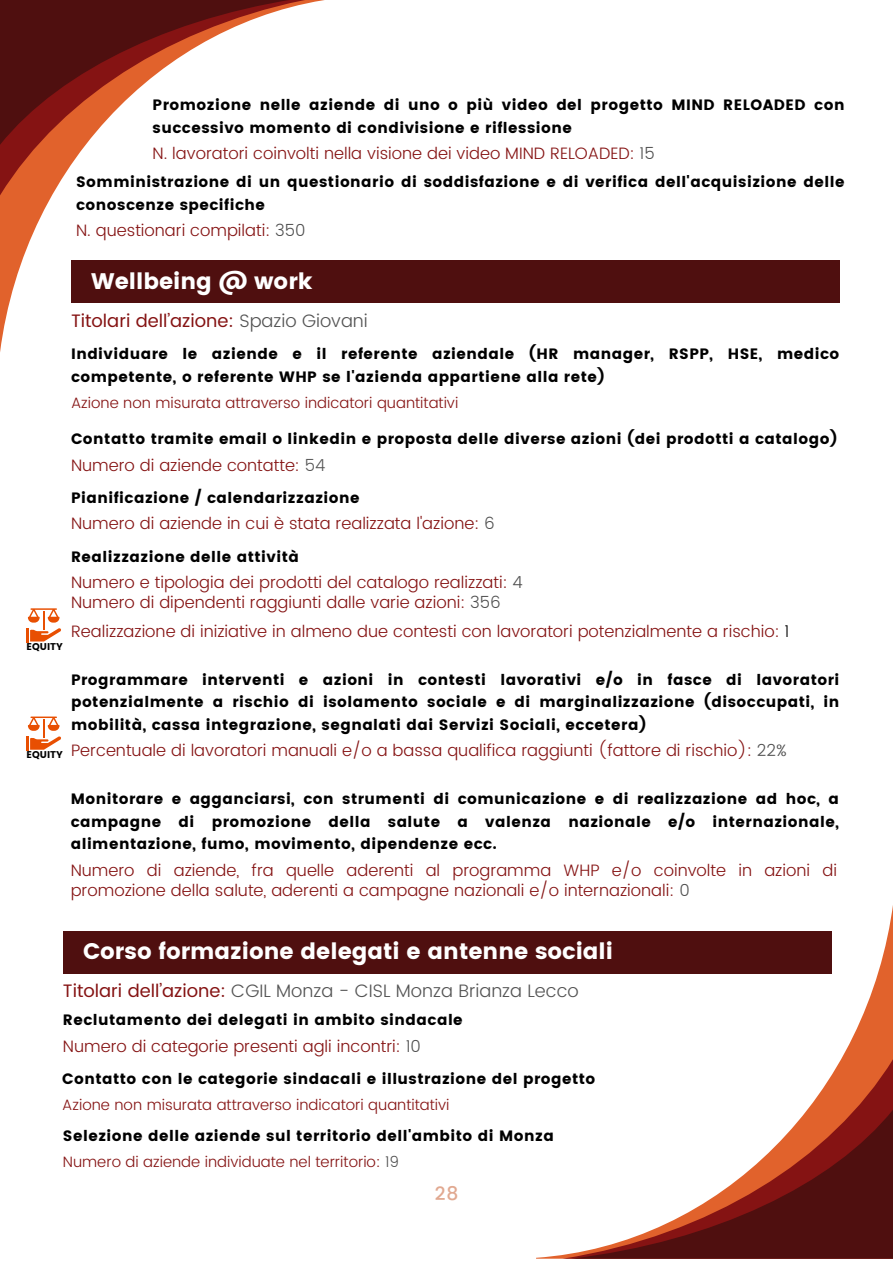
<style>
.page{position:relative;width:893px;height:1264px;background:#fff}
.page>*{position:absolute;margin:0;border:0;box-sizing:border-box;transform-origin:0 0}
.t1{font:22.5px "Poppins";color:#fff}
.t2{font:500 18.75px "Poppins";color:#e1a991}
.t3{font:300 18px "Poppins";color:#545454}
.t4{font:18px "Poppins";color:#851313}
.t5{font:300 16.5px/20px "Poppins";color:#851313}
.t6{font:15px/22.5px "Poppins";letter-spacing:.035em;color:#000}
.t7{font:300 15px "Poppins";color:#851313}
.t8{font:9.9px "Poppins";color:#000}
.s1{color:#4d4d4d}
.s2{font-weight:300;color:#545454}
.s3{color:#545454}
.s4{color:#000}
.s5{font-weight:400;color:#851313}
.s6{font-weight:300;color:#851313}
.s7{font-weight:300;color:#4d4d4d}
</style>
<div class="page">
<svg style="left:0;top:195px;width:52px;height:157px"></svg>
<svg style="left:0;top:0;width:325px;height:195px"></svg>
<svg style="left:0;top:0;width:322px;height:145px"></svg>
<svg style="left:536px;top:912px;width:356px;height:346px"></svg>
<svg style="left:562px;top:1058px;width:330px;height:200px"></svg>
<svg style="left:571px;top:1109px;width:321px;height:149px"></svg>
<hr style="left:26px;top:628px;width:3px;height:14px;background:#e84f02">
<svg style="left:28px;top:608px;width:33px;height:33px"></svg>
<hr style="left:26px;top:736px;width:3px;height:14px;background:#e84f02">
<svg style="left:28px;top:716px;width:33px;height:33px"></svg>
<div style="left:71px;top:260px;width:768px;height:43px;background:#4f0f0f"></div>
<div style="left:63px;top:930px;width:768px;height:43px;background:#4f0f0f"></div>
<p class="t6" style="left:153px;top:94px;width:693px">Promozione nelle aziende di uno o più video del progetto MIND RELOADED con successivo momento di condivisione e riflessione</p>
<p class="t5" style="left:153px;top:143px;width:503px">N. lavoratori coinvolti nella visione dei video MIND RELOADED: <span class="s1">15</span></p>
<p class="t6" style="left:76px;top:171px;width:769px">Somministrazione di un questionario di soddisfazione e di verifica dell'acquisizione delle conoscenze specifiche</p>
<p class="t5" style="left:76px;top:221px;width:231px">N. questionari compilati: <span class="s1">350</span></p>
<h1 class="t1" style="left:91px;top:268px;width:223px">Wellbeing @ work</h1>
<p class="t4" style="left:71px;top:310px;width:298px">Titolari dell’azione: <span class="s2">Spazio Giovani</span></p>
<p class="t6" style="left:71px;top:343px;width:769px">Individuare le aziende e il referente aziendale (HR manager, RSPP, HSE, medico competente, o referente WHP se l'azienda appartiene alla rete)</p>
<p class="t7" style="left:71px;top:393px;width:389px">Azione non misurata attraverso indicatori quantitativi</p>
<p class="t6" style="left:71px;top:428px;width:767px">Contatto tramite email o linkedin e proposta delle diverse azioni (dei prodotti a catalogo)</p>
<p class="t5" style="left:71px;top:455px;width:256px">Numero di aziende contatte: <span class="s3">54</span></p>
<p class="t8" style="left:26px;top:641px;width:38px">EQUITY</p>
<p class="t8" style="left:26px;top:749px;width:38px">EQUITY</p>
<p class="t6" style="left:71px;top:486px;width:290px">Pianificazione / calendarizzazione</p>
<p class="t5" style="left:71px;top:513px;width:425px">Numero di aziende in cui è stata realizzata l'azione: <span class="s1">6</span></p>
<p class="t6" style="left:71px;top:545px;width:229px">Realizzazione delle attività</p>
<p class="t5" style="left:71px;top:572px;width:453px">Numero e tipologia dei prodotti del catalogo realizzati: <span class="s1">4<br></span>Numero di dipendenti raggiunti dalle varie azioni: <span class="s1">356</span></p>
<p class="t5" style="left:71px;top:621px;width:720px">Realizzazione di iniziative in almeno due contesti con lavoratori potenzialmente a rischio: <span class="s4">1</span></p>
<p class="t6" style="left:71px;top:668px;width:769px;text-align:justify">Programmare interventi e azioni in contesti lavorativi e/o in fasce di lavoratori potenzialmente a rischio di isolamento sociale e di marginalizzazione (disoccupati, in mobilità, cassa integrazione, segnalati dai Servizi Sociali, eccetera)</p>
<p class="t5" style="left:71px;top:740px;width:717px">Percentuale di lavoratori manuali e/o a bassa qualifica raggiunti (fattore di rischio): <span class="s1">22%</span></p>
<p class="t6" style="left:71px;top:788px;width:769px;text-align:justify">Monitorare e agganciarsi, con strumenti di comunicazione e di realizzazione ad hoc, a campagne di promozione della salute a valenza nazionale e/o internazionale, alimentazione, fumo, movimento, dipendenze ecc.</p>
<p class="t5" style="left:71px;top:860px;width:767px">Numero di aziende, fra quelle aderenti al programma WHP e/o coinvolte in azioni di promozione della salute, aderenti a campagne nazionali e/o internazionali: <span class="s1">0</span></p>
<h1 class="t1" style="left:83px;top:938px;width:531px">Corso formazione delegati e antenne sociali</h1>
<p class="t3" style="left:63px;top:980px;width:517px"><span class="s5">Titolari dell’azione:</span> CGIL Monza - CISL Monza Brianza Lecco</p>
<p class="t6" style="left:63px;top:1008px;width:401px">Reclutamento dei delegati in ambito sindacale</p>
<p class="t5" style="left:63px;top:1035px;width:359px">Numero di categorie presenti agli incontri: <span class="s1">10</span></p>
<p class="t6" style="left:62px;top:1067px;width:534px">Contatto con le categorie sindacali e illustrazione del progetto</p>
<p class="t7" style="left:62px;top:1095px;width:389px">Azione non misurata attraverso indicatori quantitativi</p>
<p class="t6" style="left:63px;top:1122px;width:492px;line-height:25.7px">Selezione delle aziende sul territorio dell'ambito di Monza<br><span class="s6">Numero di aziende individuate nel territorio:</span> <span class="s7">19</span></p>
<p class="t2" style="left:435px;top:1182px;width:25px">28</p>
</div>
